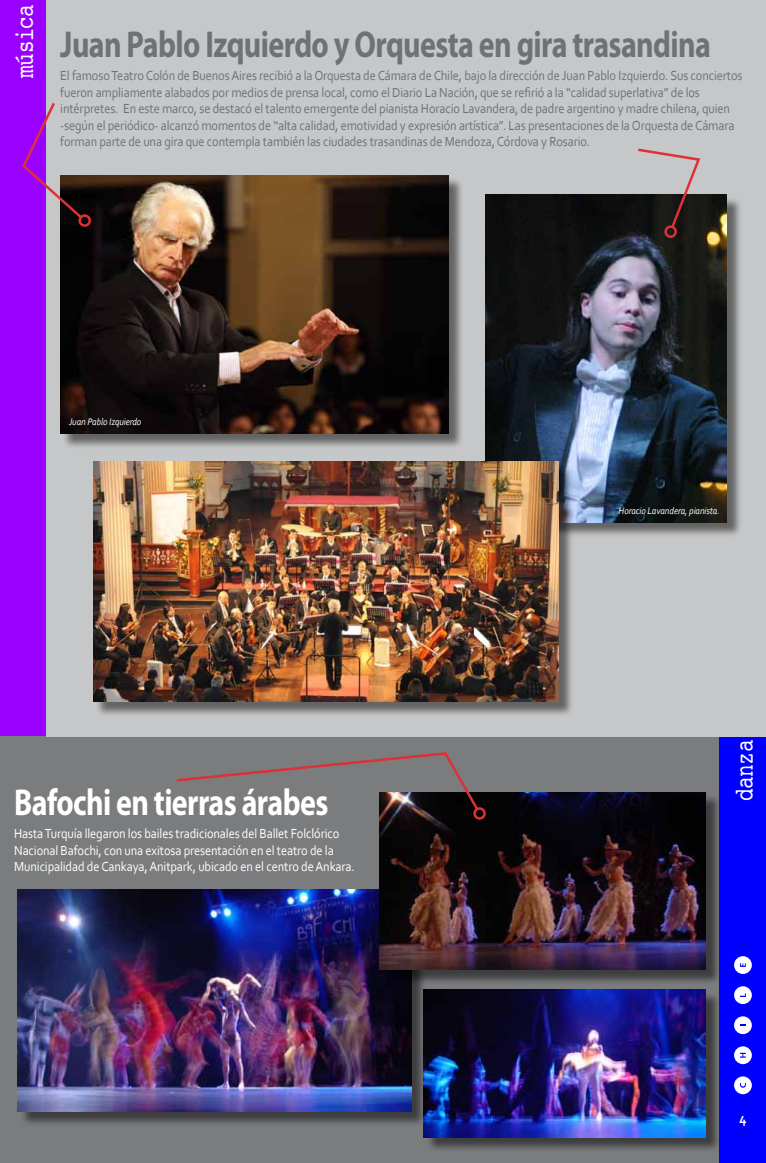
<style>
.page{position:relative;width:766px;height:1163px;background:#fff}
.page>*{position:absolute;margin:0;border:0;box-sizing:border-box;transform-origin:0 0}
.t1{font:700 37.5px "Myriad Pro";letter-spacing:-.02em;color:#707172;scale:.8 1}
.t2{font:700 37.5px "Myriad Pro";letter-spacing:-.02em;color:#fff;scale:.8 1}
.t3{font:26.38px "Courier";letter-spacing:-.02em;color:#fff;scale:.8 1}
.t4{font:700 15px "Corbel";color:#fff;scale:.9 1}
.t5{font:13.75px/16.5px "Corbel";letter-spacing:-.01em;color:#707172;scale:.9 1}
.t6{font:13.75px/16.5px "Corbel";letter-spacing:-.01em;color:#fff;scale:.9 1}
.t7{font:italic 10px "Corbel";letter-spacing:-.01em;color:#fff;scale:.9 1}
</style>
<div class="page">
<div style="left:0;top:736px;width:765px;height:426px;background:#7b7c7e"></div>
<div style="left:20px;top:891px;width:407px;height:236px;background:#000;opacity:.5"></div>
<img style="left:18px;top:889px;width:393px;height:222px">
<div style="left:381px;top:793px;width:340px;height:192px;background:#000;opacity:.5"></div>
<img style="left:379px;top:792px;width:326px;height:177px">
<div style="left:425px;top:991px;width:296px;height:161px;background:#000;opacity:.5"></div>
<img style="left:424px;top:989px;width:281px;height:148px">
<svg style="left:176px;top:752px;width:304px;height:60px"></svg>
<div style="left:473px;top:807px;width:12px;height:12px;border:2px solid #de3037;border-radius:50%"></div>
<div style="left:0;top:0;width:46px;height:736px;background:#90f"></div>
<div style="left:719px;top:736px;width:46px;height:426px;background:#00f"></div>
<svg style="left:733px;top:1076px;width:18px;height:17px"></svg>
<svg style="left:733px;top:1046px;width:18px;height:17px"></svg>
<div style="left:733px;top:1016px;width:18px;height:17px;background:#fff;border-radius:50%"></div>
<svg style="left:733px;top:986px;width:18px;height:17px"></svg>
<svg style="left:733px;top:956px;width:18px;height:17px"></svg>
<svg style="left:739px;top:1082px;width:6px;height:5px"></svg>
<svg style="left:739px;top:1052px;width:6px;height:5px"></svg>
<svg style="left:739px;top:993px;width:6px;height:3px"></svg>
<svg style="left:739px;top:963px;width:6px;height:3px"></svg>
<div style="left:46px;top:0;width:719px;height:736px;background:#c6c7c8"></div>
<div style="left:62px;top:177px;width:401px;height:272px;background:#000;opacity:.5"></div>
<img style="left:60px;top:175px;width:388px;height:258px">
<div style="left:487px;top:196px;width:255px;height:342px;background:#000;opacity:.5"></div>
<img style="left:485px;top:195px;width:241px;height:327px">
<div style="left:95px;top:463px;width:479px;height:254px;background:#000;opacity:.5"></div>
<img style="left:93px;top:461px;width:465px;height:240px">
<svg style="left:22px;top:103px;width:62px;height:118px"></svg>
<div style="left:78px;top:214px;width:13px;height:13px;border:2px solid #de3037;border-radius:50%"></div>
<svg style="left:635px;top:148px;width:66px;height:82px"></svg>
<div style="left:664px;top:225px;width:12px;height:13px;border:2px solid #de3037;border-radius:50%"></div>
<h2 class="t3" style="left:4px;top:78px;width:94px;rotate:-90deg">música</h2>
<h1 class="t1" style="left:60px;top:19px;width:814px">Juan Pablo Izquierdo y Orquesta en gira trasandina</h1>
<p class="t5" style="left:60px;top:67px;width:759px">El famoso Teatro Colón de Buenos Aires recibió a la Orquesta de Cámara de Chile, bajo la dirección de Juan Pablo Izquierdo. Sus conciertos fueron ampliamente alabados por medios de prensa local, como el Diario La Nación, que se refirió a la “calidad superlativa” de los intérpretes. En este marco, se destacó el talento emergente del pianista Horacio Lavandera, de padre argentino y madre chilena, quien -según el periódico- alcanzó momentos de “alta calidad, emotividad y expresión artística”. Las presentaciones de la Orquesta de Cámara forman parte de una gira que contempla también las ciudades trasandinas de Mendoza, Córdova y Rosario.</p>
<p class="t7" style="left:69px;top:415px;width:82px">Juan Pablo Izquierdo</p>
<p class="t7" style="left:618px;top:504px;width:114px">Horacio Lavandera, pianista.</p>
<h1 class="t2" style="left:14px;top:777px;width:394px">Bafochi en tierras árabes</h1>
<p class="t6" style="left:14px;top:825px;width:380px">Hasta Turquía llegaron los bailes tradicionales del Ballet Folclórico<br>Nacional Bafochi, con una exitosa presentación en el teatro de la<br>Municipalidad de Cankaya, Anitpark, ubicado en el centro de Ankara.</p>
<h2 class="t3" style="left:724px;top:801px;width:79px;rotate:-90deg">danza</h2>
<p class="t4" style="left:739px;top:1108px;width:9px">4</p>
</div>
